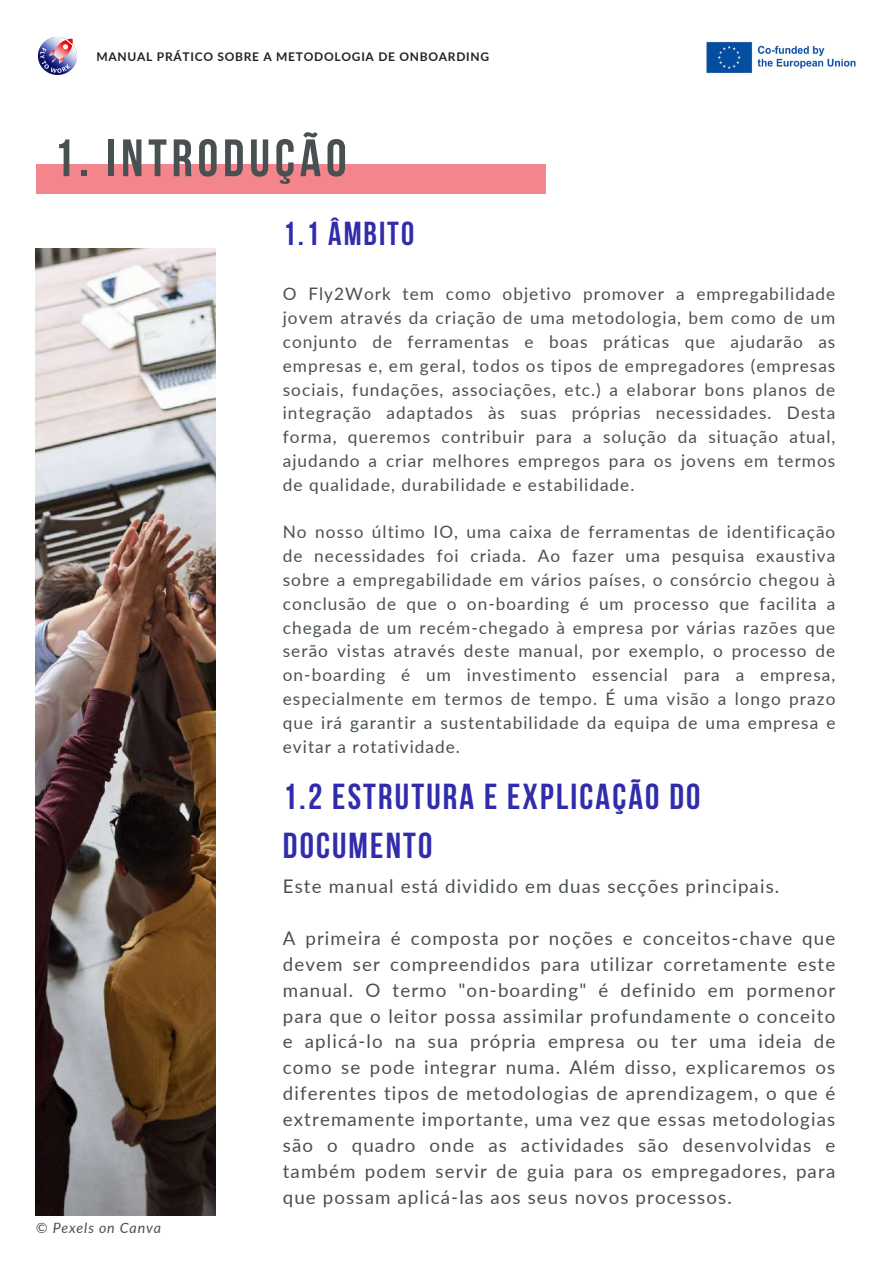
<style>
.page{position:relative;width:893px;height:1264px;background:#fff}
.page>*{position:absolute;margin:0;border:0;box-sizing:border-box;transform-origin:0 0}
.t1{font:700 52.5px "Bebas Neue";letter-spacing:.09em;color:#495052}
.t2{font:700 36px/49.5px "Bebas Neue";letter-spacing:.06em;color:#312cac}
.t3{font:700 33.15px "Bebas Neue";letter-spacing:.06em;color:#312cac}
.t4{font:18.75px/25.8px "Lato";letter-spacing:.06em;color:#495052;text-align:justify}
.t5{font:17.25px/23.9px "Lato";letter-spacing:.06em;color:#495052;text-align:justify}
.t6{font:italic 14.25px "Lato";letter-spacing:.06em;color:#495052}
.t7{font:700 12px "Lato";letter-spacing:.06em;color:#222}
</style>
<div class="page">
<img style="left:36px;top:248px;width:180px;height:967px">
<img style="left:37px;top:37px;width:40px;height:38px">
<img style="left:706px;top:41px;width:150px;height:33px">
<div style="left:36px;top:164px;width:509px;height:29px;background:#f4858c"></div>
<p class="t7" style="left:96px;top:49px;width:394px">MANUAL PRÁTICO SOBRE A METODOLOGIA DE ONBOARDING</p>
<h1 class="t1" style="left:53px;top:137px;width:295px">1. INTRODUÇÃO</h1>
<h3 class="t3" style="left:283px;top:220px;width:133px">1.1 ÂMBITO</h3>
<p class="t6" style="left:36px;top:1218px;width:127px">© Pexels on Canva</p>
<p class="t5" style="left:283px;top:282px;width:554px">O Fly2Work tem como objetivo promover a empregabilidade jovem através da criação de uma metodologia, bem como de um conjunto de ferramentas e boas práticas que ajudarão as empresas e, em geral, todos os tipos de empregadores (empresas sociais, fundações, associações, etc.) a elaborar bons planos de integração adaptados às suas próprias necessidades. Desta forma, queremos contribuir para a solução da situação atual, ajudando a criar melhores empregos para os jovens em termos de qualidade, durabilidade e estabilidade.</p>
<p class="t5" style="left:283px;top:520px;width:554px">No nosso último IO, uma caixa de ferramentas de identificação de necessidades foi criada. Ao fazer uma pesquisa exaustiva sobre a empregabilidade em vários países, o consórcio chegou à conclusão de que o on-boarding é um processo que facilita a chegada de um recém-chegado à empresa por várias razões que serão vistas através deste manual, por exemplo, o processo de on-boarding é um investimento essencial para a empresa, especialmente em termos de tempo. É uma visão a longo prazo que irá garantir a sustentabilidade da equipa de uma empresa e evitar a rotatividade.</p>
<h2 class="t2" style="left:283px;top:775px;width:419px">1.2 ESTRUTURA E EXPLICAÇÃO DO<br>DOCUMENTO</h2>
<p class="t4" style="left:283px;top:872px;width:498px">Este manual está dividido em duas secções principais.</p>
<p class="t4" style="left:283px;top:924px;width:554px">A primeira é composta por noções e conceitos-chave que devem ser compreendidos para utilizar corretamente este manual. O termo "on-boarding" é definido em pormenor para que o leitor possa assimilar profundamente o conceito e aplicá-lo na sua própria empresa ou ter uma ideia de como se pode integrar numa. Além disso, explicaremos os diferentes tipos de metodologias de aprendizagem, o que é extremamente importante, uma vez que essas metodologias são o quadro onde as actividades são desenvolvidas e também podem servir de guia para os empregadores, para que possam aplicá-las aos seus novos processos.</p>
</div>
